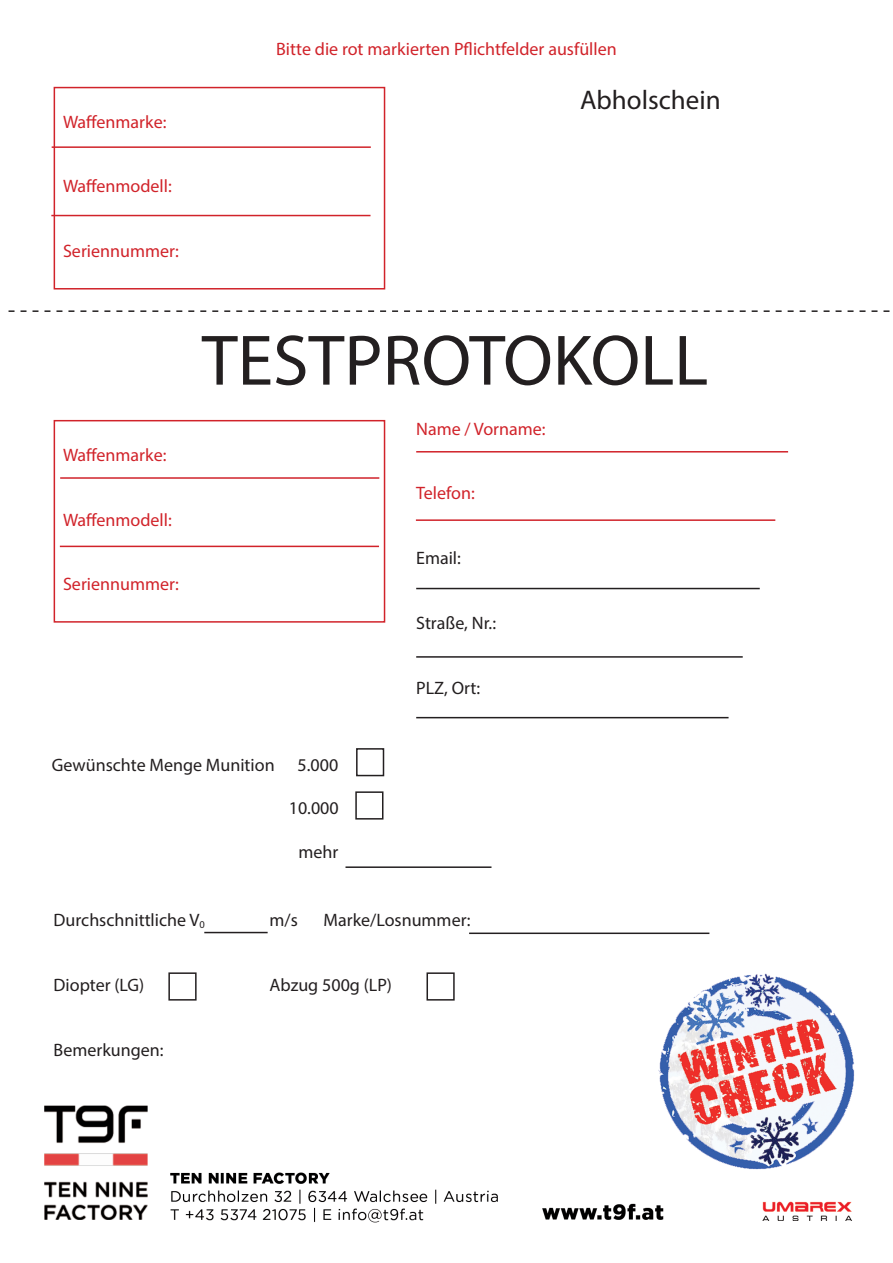
<style>
.page{position:relative;width:893px;height:1263px;background:#fff}
.page>*{position:absolute;margin:0;border:0;box-sizing:border-box;transform-origin:0 0}
.t1{font:72px "Myriad Pro";color:#231f20}
.t2{font:27px "Myriad Pro";color:#231f20}
.t3{font:18px "Myriad Pro";color:#d1232a}
.t4{font:18px "Myriad Pro";color:#231f20}
</style>
<div class="page">
<img style="left:8px;top:86px;width:847px;height:1137px">
<svg style="left:9px;top:310px;width:881px;height:2px"></svg>
<hr style="left:52px;top:146px;width:319px;height:2px;background:#d1232a">
<hr style="left:51px;top:215px;width:319px;height:1px;background:#d1232a">
<div style="left:54px;top:87px;width:331px;height:202px;border:2px solid #d1232a"></div>
<hr style="left:60px;top:477px;width:319px;height:2px;background:#d1232a">
<hr style="left:60px;top:546px;width:319px;height:1px;background:#d1232a">
<div style="left:54px;top:420px;width:331px;height:203px;border:2px solid #d1232a"></div>
<hr style="left:416px;top:451px;width:372px;height:1px;background:#d1232a">
<hr style="left:416px;top:519px;width:359px;height:2px;background:#d1232a">
<hr style="left:416px;top:588px;width:344px;height:1px;background:#231f20">
<hr style="left:416px;top:656px;width:327px;height:2px;background:#231f20">
<hr style="left:416px;top:717px;width:313px;height:1px;background:#231f20">
<div style="left:356px;top:748px;width:28px;height:28px;border:2px solid #231f20"></div>
<div style="left:355px;top:791px;width:28px;height:28px;border:2px solid #231f20"></div>
<div style="left:426px;top:972px;width:29px;height:28px;border:2px solid #231f20"></div>
<div style="left:168px;top:972px;width:29px;height:28px;border:2px solid #231f20"></div>
<hr style="left:469px;top:932px;width:240px;height:2px;background:#231f20">
<hr style="left:204px;top:932px;width:64px;height:1px;background:#231f20">
<hr style="left:345px;top:866px;width:146px;height:2px;background:#231f20">
<p class="t3" style="left:276px;top:38px;width:342px">Bitte die rot markierten Pflichtfelder ausfüllen</p>
<p class="t3" style="left:63px;top:111px;width:105px">Waffenmarke:</p>
<p class="t3" style="left:63px;top:175px;width:110px">Waffenmodell:</p>
<p class="t3" style="left:63px;top:240px;width:117px">Seriennummer:</p>
<p class="t2" style="left:580px;top:84px;width:142px">Abholschein</p>
<p class="t3" style="left:63px;top:444px;width:105px">Waffenmarke:</p>
<p class="t3" style="left:63px;top:508px;width:110px">Waffenmodell:</p>
<p class="t3" style="left:63px;top:573px;width:117px">Seriennummer:</p>
<p class="t1" style="left:202px;top:316px;width:508px">TESTPROTOKOLL</p>
<p class="t3" style="left:416px;top:417px;width:131px">Name / Vorname:</p>
<p class="t3" style="left:416px;top:482px;width:60px">Telefon:</p>
<p class="t4" style="left:416px;top:547px;width:46px">Email:</p>
<p class="t4" style="left:416px;top:612px;width:81px">Straße, Nr.:</p>
<p class="t4" style="left:416px;top:677px;width:65px">PLZ, Ort:</p>
<p class="t4" style="left:52px;top:754px;width:224px">Gewünschte Menge Munition</p>
<p class="t4" style="left:298px;top:754px;width:42px">5.000</p>
<p class="t4" style="left:289px;top:797px;width:51px">10.000</p>
<p class="t4" style="left:298px;top:840px;width:41px">mehr</p>
<p class="t4" style="left:54px;top:909px;width:153px">Durchschnittliche V<sub>0</sub></p>
<p class="t4" style="left:270px;top:909px;width:30px">m/s</p>
<p class="t4" style="left:324px;top:909px;width:148px">Marke/Losnummer:</p>
<p class="t4" style="left:54px;top:974px;width:92px">Diopter (LG)</p>
<p class="t4" style="left:270px;top:974px;width:124px">Abzug 500g (LP)</p>
<p class="t4" style="left:54px;top:1038px;width:112px">Bemerkungen:</p>
</div>
